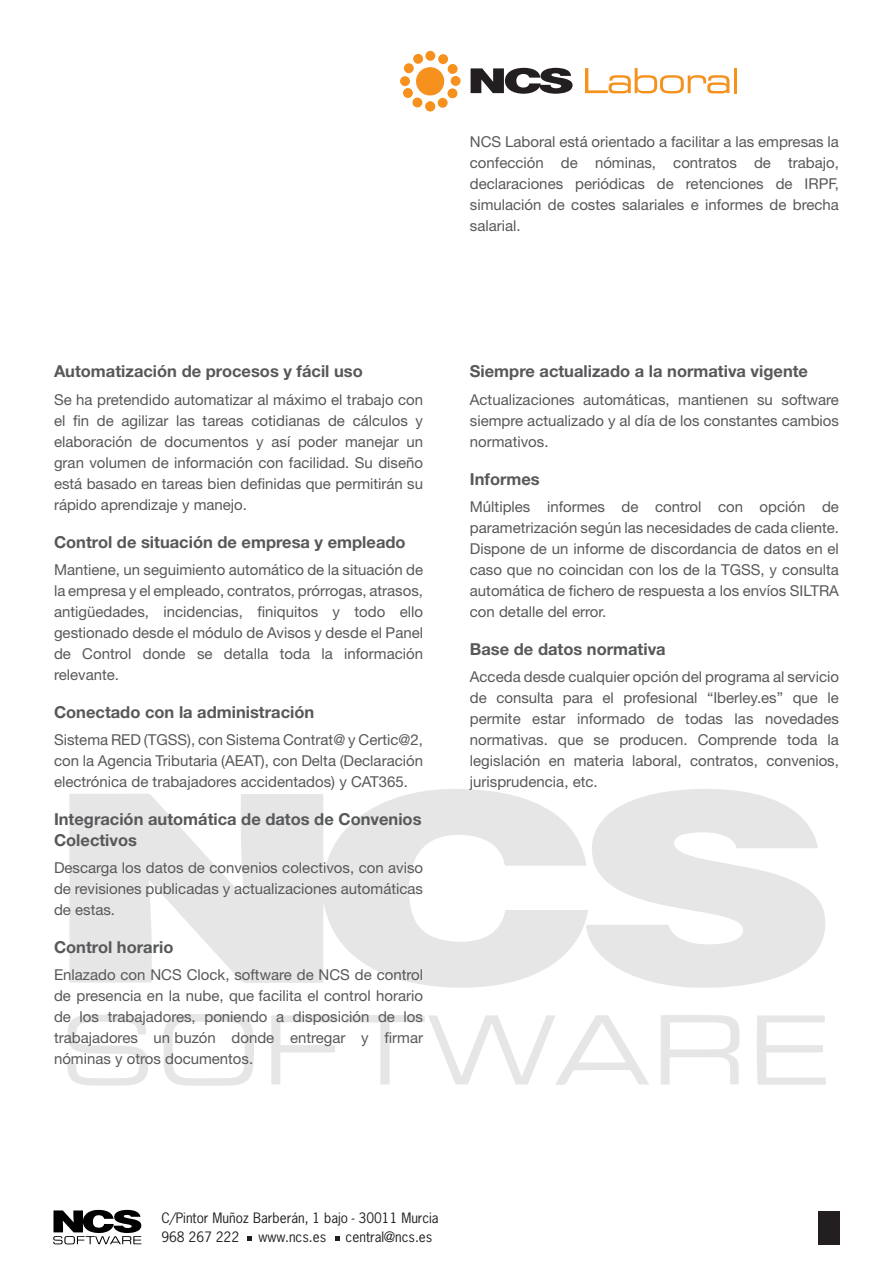
<style>
.page{position:relative;width:893px;height:1263px;background:#fff}
.page>*{position:absolute;margin:0;border:0;box-sizing:border-box;transform-origin:0 0}
.Subtitulo_texto{font:700 16.5px/21px "Helvetica Neue LT Std";color:#57585a}
.Cuerpo_de_texto{font:15px/21px "Helvetica Neue LT Std";color:#57585a;text-align:justify}
.t1{font:13.5px/19.5px "News Gothic Std";color:#231f20}
</style>
<div class="page">
<svg style="left:69px;top:789px;width:517px;height:199px;fill:#e6e6e6"></svg>
<svg style="left:586px;top:789px;width:239px;height:199px;fill:#e6e6e6"></svg>
<svg style="left:757px;top:1015px;width:69px;height:70px"></svg>
<svg style="left:67px;top:1015px;width:81px;height:71px"></svg>
<svg style="left:164px;top:1014px;width:90px;height:72px"></svg>
<svg style="left:661px;top:1015px;width:79px;height:69px"></svg>
<svg style="left:271px;top:1015px;width:66px;height:69px"></svg>
<svg style="left:345px;top:1015px;width:304px;height:70px"></svg>
<svg style="left:53px;top:1210px;width:88px;height:34px"></svg>
<div style="left:818px;top:1210px;width:21px;height:34px;background:#231f20"></div>
<svg style="left:248px;top:1236px;width:4px;height:5px"></svg>
<svg style="left:335px;top:1236px;width:5px;height:5px"></svg>
<div style="left:416px;top:67px;width:28px;height:28px;background:#f6911e;border-radius:50%"></div>
<div style="left:400px;top:76px;width:10px;height:10px;background:#f6911e;border-radius:50%"></div>
<div style="left:413px;top:54px;width:10px;height:10px;background:#f6911e;border-radius:50%"></div>
<div style="left:404px;top:63px;width:10px;height:10px;background:#f6911e;border-radius:50%"></div>
<div style="left:425px;top:101px;width:10px;height:10px;background:#f6911e;border-radius:50%"></div>
<div style="left:425px;top:51px;width:10px;height:10px;background:#f6911e;border-radius:50%"></div>
<div style="left:451px;top:76px;width:10px;height:10px;background:#f6911e;border-radius:50%"></div>
<div style="left:438px;top:54px;width:10px;height:10px;background:#f6911e;border-radius:50%"></div>
<div style="left:448px;top:64px;width:10px;height:10px;background:#f6911e;border-radius:50%"></div>
<div style="left:447px;top:88px;width:10px;height:10px;background:#f6911e;border-radius:50%"></div>
<div style="left:438px;top:98px;width:10px;height:10px;background:#f6911e;border-radius:50%"></div>
<div style="left:403px;top:88px;width:10px;height:10px;background:#f6911e;border-radius:50%"></div>
<div style="left:412px;top:98px;width:10px;height:9px;background:#f6911e;border-radius:50%"></div>
<svg style="left:471px;top:68px;width:102px;height:26px"></svg>
<svg style="left:585px;top:68px;width:144px;height:25px"></svg>
<hr style="left:734px;top:68px;width:3px;height:25px;background:#f6911e">
<p class="Cuerpo_de_texto" style="left:470px;top:131px;width:371px">NCS Laboral está orientado a facilitar a las empresas la confección de nóminas, contratos de trabajo, declaraciones periódicas de retenciones de IRPF, simulación de costes salariales e informes de brecha salarial.</p>
<p class="Subtitulo_texto" style="left:54px;top:361px;width:310px">Automatización de procesos y fácil uso</p>
<p class="Cuerpo_de_texto" style="left:54px;top:388px;width:371px">Se ha pretendido automatizar al máximo el trabajo con el fin de agilizar las tareas cotidianas de cálculos y elaboración de documentos y así poder manejar un gran volumen de información con facilidad. Su diseño está basado en tareas bien definidas que permitirán su rápido aprendizaje y manejo.</p>
<p class="Subtitulo_texto" style="left:54px;top:531px;width:353px">Control de situación de empresa y empleado</p>
<p class="Cuerpo_de_texto" style="left:54px;top:558px;width:371px">Mantiene, un seguimiento automático de la situación de la empresa y el empleado, contratos, prórrogas, atrasos, antigüedades, incidencias, finiquitos y todo ello gestionado desde el módulo de Avisos y desde el Panel de Control donde se detalla toda la información relevante.</p>
<p class="Subtitulo_texto" style="left:54px;top:701px;width:262px">Conectado con la administración</p>
<p class="Cuerpo_de_texto" style="left:54px;top:728px;width:371px">Sistema RED (TGSS), con Sistema Contrat@ y Certic@2, con la Agencia Tributaria (AEAT), con Delta (Declaración electrónica de trabajadores accidentados) y CAT365.</p>
<p class="Subtitulo_texto" style="left:54px;top:808px;width:369px">Integración automática de datos de Convenios<br>Colectivos</p>
<p class="Cuerpo_de_texto" style="left:54px;top:856px;width:371px">Descarga los datos de convenios colectivos, con aviso de revisiones publicadas y actualizaciones automáticas de estas.</p>
<p class="Subtitulo_texto" style="left:54px;top:936px;width:121px">Control horario</p>
<p class="Cuerpo_de_texto" style="left:54px;top:963px;width:371px">Enlazado con NCS Clock, software de NCS de control de presencia en la nube, que facilita el control horario de los trabajadores, poniendo a disposición de los trabajadores un buzón donde entregar y firmar nóminas y otros documentos.</p>
<p class="Subtitulo_texto" style="left:470px;top:361px;width:340px">Siempre actualizado a la normativa vigente</p>
<p class="Cuerpo_de_texto" style="left:470px;top:388px;width:371px">Actualizaciones automáticas, mantienen su software siempre actualizado y al día de los constantes cambios normativos.</p>
<p class="Subtitulo_texto" style="left:470px;top:468px;width:71px">Informes</p>
<p class="Cuerpo_de_texto" style="left:470px;top:495px;width:371px">Múltiples informes de control con opción de parametrización según las necesidades de cada cliente.<br>Dispone de un informe de discordancia de datos en el caso que no coincidan con los de la TGSS, y consulta automática de fichero de respuesta a los envíos SILTRA con detalle del error.</p>
<p class="Subtitulo_texto" style="left:470px;top:638px;width:197px">Base de datos normativa</p>
<p class="Cuerpo_de_texto" style="left:470px;top:665px;width:371px">Acceda desde cualquier opción del programa al servicio de consulta para el profesional “Iberley.es” que le permite estar informado de todas las novedades normativas. que se producen. Comprende toda la legislación en materia laboral, contratos, convenios, jurisprudencia, etc.</p>
<p class="t1" style="left:161px;top:1208px;width:279px">C/Pintor Muñoz Barberán, 1 bajo - 30011 Murcia<br>968 267 222</p>
<p class="t1" style="left:259px;top:1227px;width:69px">www.ncs.es</p>
<p class="t1" style="left:346px;top:1227px;width:88px">central@ncs.es</p>
</div>
